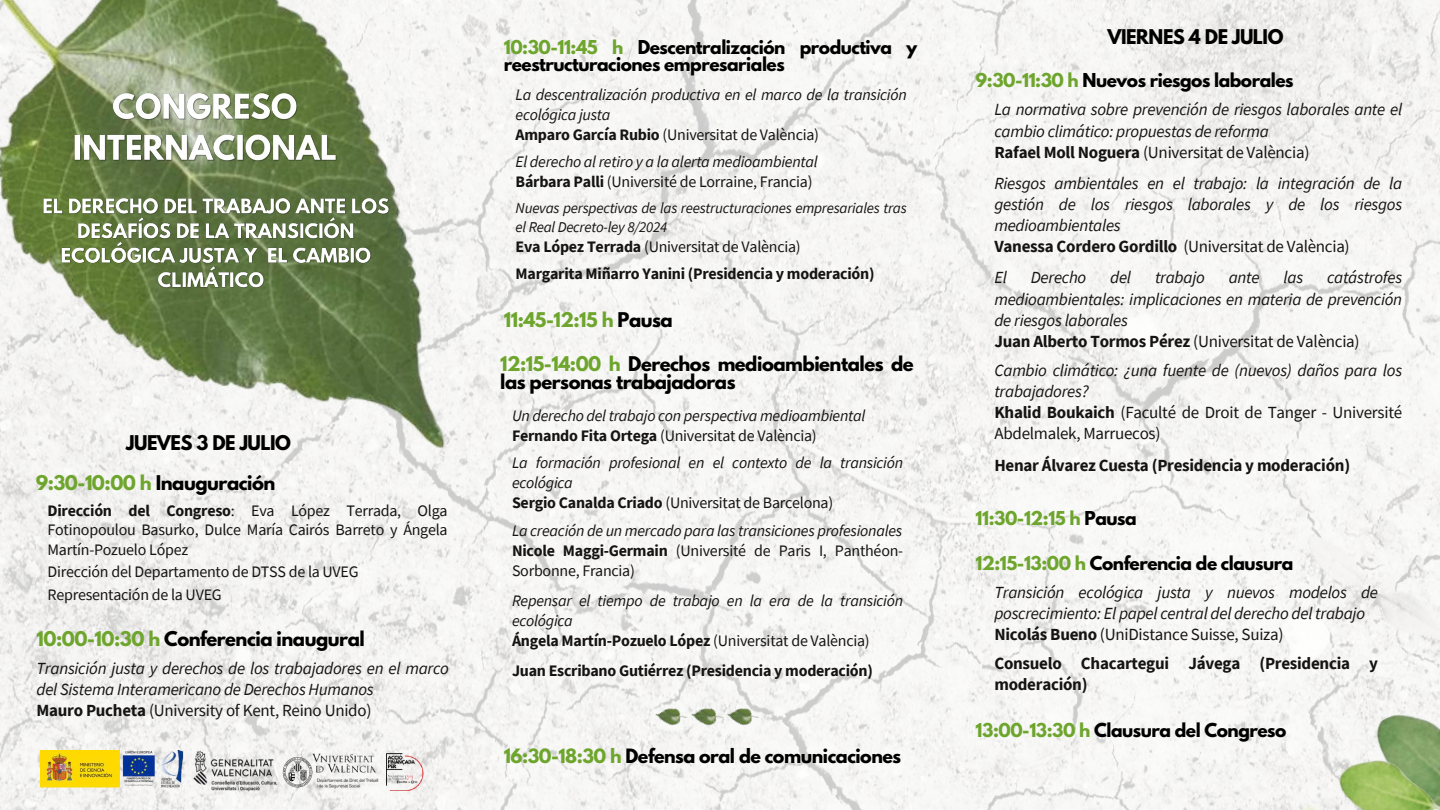
<style>
.page{position:relative;width:1440px;height:810px;background:#fff}
.page>*{position:absolute;margin:0;border:0;box-sizing:border-box;transform-origin:0 0}
.t1{font:700 18px/18px "League Spartan";letter-spacing:-.025em;color:#000}
.t2{font:700 18px "League Spartan";letter-spacing:-.025em;color:#6ea52c}
.t3{font:700 17.5px "League Spartan";letter-spacing:-.025em;color:#000}
.t4{font:italic 17px/21.2px "Source Sans Pro";letter-spacing:-.015em;color:#161413}
.t5{font:700 17px/17.2px "League Spartan";letter-spacing:-.025em;color:#000}
.t6{font:700 17px/21px "Source Sans Pro";letter-spacing:-.015em;color:#161413}
.t7{font:700 17px "League Spartan";letter-spacing:-.025em;color:#6ea52c}
.t8{font:italic 16px/20px "Source Sans Pro";letter-spacing:-.015em;color:#161413}
.t9{font:16px/19.5px "Source Sans Pro";letter-spacing:-.015em;color:#161413;text-align:justify}
.t10{font:700 16px/27.5px "Source Sans Pro";letter-spacing:-.015em;color:#161413}
.t11{font:italic 15px/18.5px "Source Sans Pro";letter-spacing:-.015em;color:#161413}
.s1{color:#6ea52c}
.s2{font-weight:700}
.s3{font-weight:700;font-style:normal}
.s4{font-style:normal}
.s5{font-weight:400}
.s6{color:#000}
</style>
<div class="page">
<img style="left:0;top:0;width:1440px;height:810px">
<img style="left:0;top:0;width:505px;height:496px">
<img style="left:192px;top:745px;width:90px;height:50px">
<img style="left:386px;top:753px;width:37px;height:37px">
<img style="left:315px;top:778px;width:65px;height:12px">
<img style="left:309px;top:749px;width:70px;height:28px">
<img style="left:281px;top:758px;width:33px;height:31px">
<img style="left:40px;top:751px;width:144px;height:37px">
<img style="left:1359px;top:690px;width:81px;height:42px">
<img style="left:1326px;top:732px;width:114px;height:78px">
<img style="left:43px;top:198px;width:347px;height:96px">
<img style="left:73px;top:92px;width:266px;height:79px">
<img style="left:651px;top:694px;width:36px;height:40px">
<img style="left:687px;top:694px;width:35px;height:40px">
<img style="left:722px;top:694px;width:40px;height:40px">
<p class="t1" style="left:126px;top:436px;width:166px">JUEVES 3 DE JULIO</p>
<p class="t1" style="left:36px;top:476px;width:241px"><span class="s1">9:30-10:00 h</span> Inauguración</p>
<p class="t9" style="left:48px;top:500px;width:402px"><span class="s2">Dirección del Congreso</span>: Eva López Terrada, Olga Fotinopoulou Basurko, Dulce María Cairós Barreto y Ángela Martín-Pozuelo López</p>
<p class="t9" style="left:48px;top:559px;width:313px;line-height:23.2px">Dirección del Departamento de DTSS de la UVEG<br>Representación de la UVEG</p>
<p class="t1" style="left:37px;top:632px;width:330px"><span class="s1">10:00-10:30 h</span> Conferencia inaugural</p>
<p class="t4" style="left:37px;top:658px;width:414px;line-height:20.7px">Transición justa y derechos de los trabajadores en el marco del Sistema Interamericano de Derechos Humanos<br><span class="s3">Mauro Pucheta</span> <span class="s4">(University of Kent, Reino Unido)</span></p>
<p class="t5" style="left:504px;top:40px;width:415px"><span class="s1">10:30-11:45 h</span> Descentralización productiva y reestructuraciones empresariales</p>
<p class="t8" style="left:516px;top:84px;width:393px">La descentralización productiva en el marco de la transición ecológica justa<br><span class="s3">Amparo García Rubio</span> <span class="s4">(Universitat de València)</span></p>
<p class="t8" style="left:516px;top:152px;width:304px">El derecho al retiro y a la alerta medioambiental<br><span class="s3">Bárbara Palli</span> <span class="s4">(Université de Lorraine, Francia)</span></p>
<p class="t11" style="left:516px;top:199px;width:393px">Nuevas perspectivas de las reestructuraciones empresariales tras el Real Decreto-ley 8/2024</p>
<p class="t10" style="left:516px;top:232px;width:361px">Eva López Terrada <span class="s5">(Universitat de València)<br></span>Margarita Miñarro Yanini (Presidencia y moderación)</p>
<p class="t2" style="left:504px;top:310px;width:171px">11:45-12:15 h <span class="s6">Pausa</span></p>
<p class="t1" style="left:500px;top:357px;width:415px"><span class="s1">12:15-14:00 h</span> Derechos medioambientales de las personas trabajadoras</p>
<p class="t8" style="left:512px;top:405px;width:355px">Un derecho del trabajo con perspectiva medioambiental<br><span class="s3">Fernando Fita Ortega</span> <span class="s4">(Universitat de València)</span></p>
<p class="t8" style="left:512px;top:452px;width:393px">La formación profesional en el contexto de la transición ecológica<br><span class="s3">Sergio Canalda Criado</span> <span class="s4">(Universitat de Barcelona)</span></p>
<p class="t8" style="left:512px;top:520px;width:393px;text-align:justify">La creación de un mercado para las transiciones profesionales <span class="s3">Nicole Maggi-Germain</span> <span class="s4">(Université de Paris I, Panthéon-Sorbonne, Francia)</span></p>
<p class="t8" style="left:512px;top:590px;width:393px">Repensar el tiempo de trabajo en la era de la transición ecológica<br><span class="s3">Ángela Martín-Pozuelo López</span> <span class="s4">(Universitat de València)</span></p>
<p class="t10" style="left:512px;top:656px;width:363px">Juan Escribano Gutiérrez (Presidencia y moderación)</p>
<p class="t3" style="left:504px;top:748px;width:399px"><span class="s1">16:30-18:30 h</span> Defensa oral de comunicaciones</p>
<p class="t1" style="left:1108px;top:30px;width:177px">VIERNES 4 DE JULIO</p>
<p class="t5" style="left:976px;top:74px;width:320px"><span class="s1">9:30-11:30 h</span> Nuevos riesgos laborales</p>
<p class="t4" style="left:994px;top:99px;width:409px">La normativa sobre prevención de riesgos laborales ante el cambio climático: propuestas de reforma<br><span class="s3">Rafael Moll Noguera</span> <span class="s4">(Universitat de València)</span></p>
<p class="t4" style="left:994px;top:172px;width:409px">Riesgos ambientales en el trabajo: la integración de la gestión de los riesgos laborales y de los riesgos medioambientales<br><span class="s3">Vanessa Cordero Gordillo</span> <span class="s4">(Universitat de València)</span></p>
<p class="t4" style="left:994px;top:267px;width:14px">El</p>
<p class="t4" style="left:1031px;top:267px;width:57px">Derecho</p>
<p class="t4" style="left:1110px;top:267px;width:22px">del</p>
<p class="t4" style="left:1155px;top:267px;width:51px">trabajo</p>
<p class="t4" style="left:1229px;top:267px;width:32px">ante</p>
<p class="t4" style="left:1284px;top:267px;width:21px">las</p>
<p class="t4" style="left:994px;top:267px;width:409px;text-indent:333px">catástrofes medioambientales: implicaciones en materia de prevención de riesgos laborales<br><span class="s3">Juan Alberto Tormos Pérez</span> <span class="s4">(Universitat de València)</span></p>
<p class="t4" style="left:994px;top:359px;width:409px">Cambio climático: ¿una fuente de (nuevos) daños para los trabajadores?<br><span class="s3">Khalid Boukaich</span> <span class="s4">(Faculté de Droit de Tanger - Université Abdelmalek, Marruecos)</span></p>
<p class="t6" style="left:994px;top:455px;width:357px">Henar Álvarez Cuesta (Presidencia y moderación)</p>
<p class="t7" style="left:976px;top:509px;width:163px">11:30-12:15 h <span class="s6">Pausa</span></p>
<p class="t5" style="left:976px;top:557px;width:319px"><span class="s1">12:15-13:00 h</span> Conferencia de clausura</p>
<p class="t4" style="left:994px;top:582px;width:385px">Transición ecológica justa y nuevos modelos de poscrecimiento: El papel central del derecho del trabajo<br><span class="s3">Nicolás Bueno</span> <span class="s4">(UniDistance Suisse, Suiza)</span></p>
<p class="t6" style="left:994px;top:652px;width:385px">Consuelo Chacartegui Jávega (Presidencia y moderación)</p>
<p class="t5" style="left:976px;top:723px;width:312px"><span class="s1">13:00-13:30 h</span> Clausura del Congreso</p>
</div>
